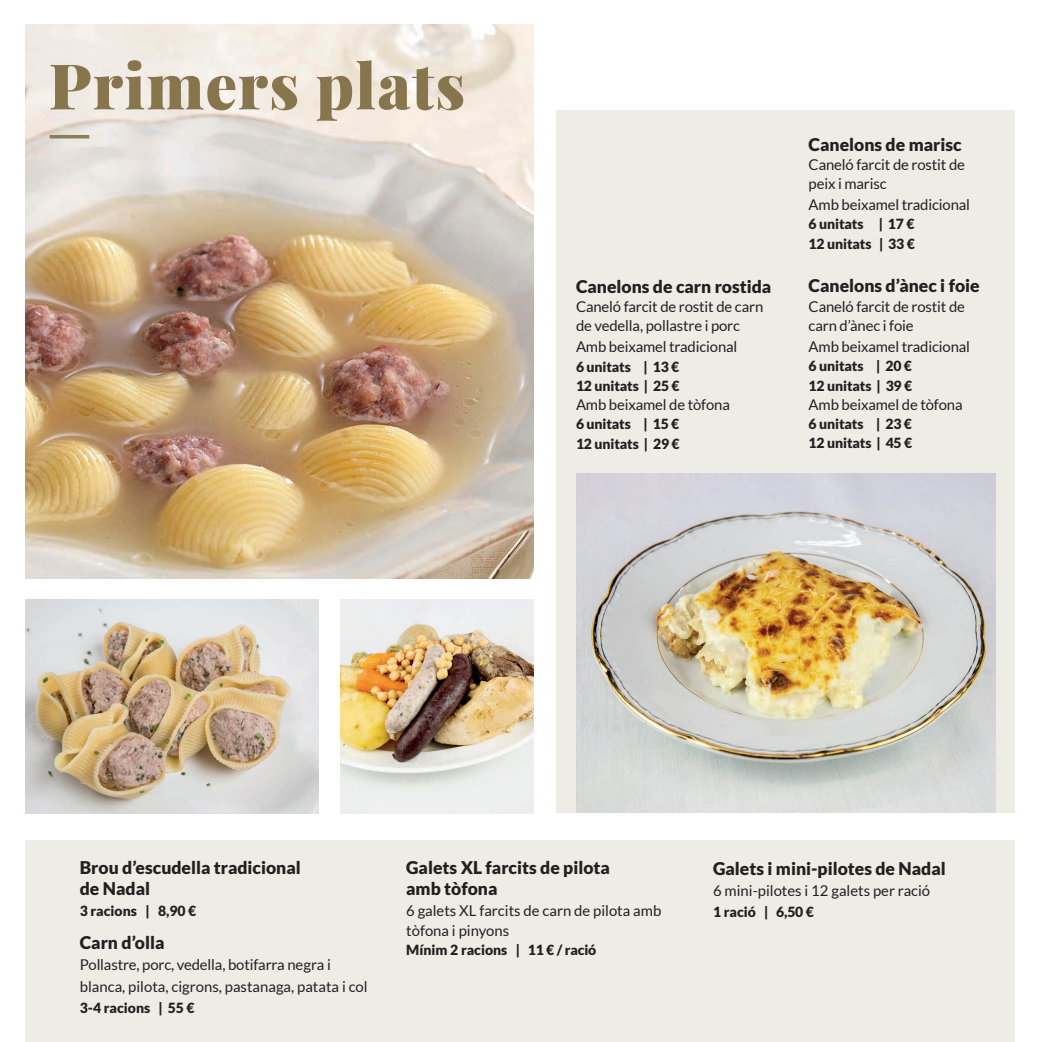
<style>
.page{position:relative;width:1042px;height:1042px;background:#fff}
.page>*{position:absolute;margin:0;border:0;box-sizing:border-box;transform-origin:0 0}
.t1{font:900 63px "Playfair Display";letter-spacing:.02em;color:#87754e}
.t2{font:900 17.5px/21px "Lato";color:#231f20}
.t3{font:14.88px/19.2px "Lato";letter-spacing:-.01em;color:#231f20}
.t4{font:900 14px/19.2px "Lato";letter-spacing:-.01em;color:#231f20}
</style>
<div class="page">
<div style="left:26px;top:840px;width:989px;height:202px;background:#edede6"></div>
<div style="left:556px;top:110px;width:459px;height:702px;background:#edede6"></div>
<img style="left:576px;top:474px;width:419px;height:338px">
<img style="left:25px;top:25px;width:508px;height:553px">
<img style="left:25px;top:599px;width:293px;height:214px">
<img style="left:340px;top:600px;width:193px;height:213px">
<hr style="left:50px;top:135px;width:39px;height:3px;background:#8d7c58">
<h1 class="t1" style="left:49px;top:36px;width:418px">Primers plats</h1>
<p class="t2" style="left:576px;top:275px;width:197px">Canelons de carn rostida</p>
<p class="t3" style="left:576px;top:297px;width:189px">Caneló farcit de rostit de carn de vedella, pollastre i porc</p>
<p class="t3" style="left:576px;top:337px;width:163px">Amb beixamel tradicional</p>
<p class="t4" style="left:576px;top:356px;width:105px">6 unitats | 13 €<br>12 unitats | 25 €</p>
<p class="t3" style="left:576px;top:395px;width:155px">Amb beixamel de tòfona</p>
<p class="t4" style="left:576px;top:414px;width:105px">6 unitats | 15 €<br>12 unitats | 29 €</p>
<p class="t2" style="left:808px;top:133px;width:154px">Canelons de marisc</p>
<p class="t3" style="left:808px;top:155px;width:158px">Caneló farcit de rostit de peix i marisc</p>
<p class="t3" style="left:808px;top:195px;width:163px">Amb beixamel tradicional</p>
<p class="t4" style="left:808px;top:214px;width:108px">6 unitats | 17 €<br>12 unitats | 33 €</p>
<p class="t2" style="left:808px;top:275px;width:172px">Canelons d’ànec i foie</p>
<p class="t3" style="left:808px;top:297px;width:158px">Caneló farcit de rostit de carn d’ànec i foie</p>
<p class="t3" style="left:808px;top:337px;width:163px">Amb beixamel tradicional</p>
<p class="t4" style="left:808px;top:356px;width:105px">6 unitats | 20 €<br>12 unitats | 39 €</p>
<p class="t3" style="left:808px;top:395px;width:155px">Amb beixamel de tòfona</p>
<p class="t4" style="left:808px;top:414px;width:105px">6 unitats | 23 €<br>12 unitats | 45 €</p>
<p class="t2" style="left:80px;top:857px;width:222px">Brou d’escudella tradicional de Nadal</p>
<p class="t4" style="left:80px;top:901px;width:118px">3 racions | 8,90 €</p>
<p class="t2" style="left:80px;top:932px;width:86px">Carn d’olla</p>
<p class="t3" style="left:80px;top:954px;width:289px;line-height:21px">Pollastre, porc, vedella, botifarra negra i blanca, pilota, cigrons, pastanaga, patata i col</p>
<p class="t4" style="left:80px;top:997px;width:116px">3-4 racions | 55 €</p>
<p class="t2" style="left:406px;top:857px;width:205px">Galets XL farcits de pilota amb tòfona</p>
<p class="t3" style="left:406px;top:901px;width:257px">6 galets XL farcits de carn de pilota amb tòfona i pinyons</p>
<p class="t4" style="left:406px;top:940px;width:192px">Mínim 2 racions | 11 € / ració</p>
<p class="t2" style="left:713px;top:857px;width:234px">Galets i mini-pilotes de Nadal</p>
<p class="t3" style="left:713px;top:880px;width:219px">6 mini-pilotes i 12 galets per ració</p>
<p class="t4" style="left:713px;top:901px;width:102px">1 ració | 6,50 €</p>
</div>
